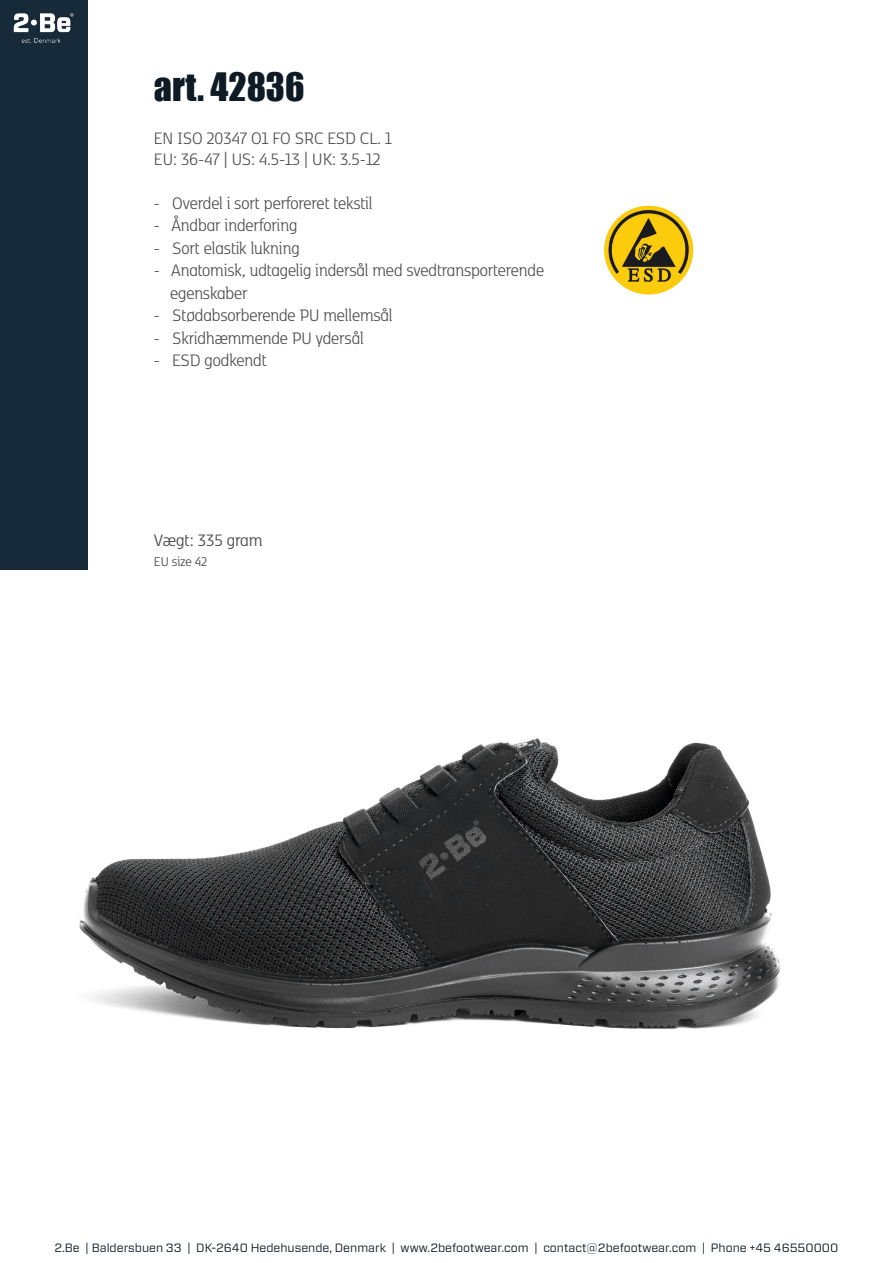
<style>
.page{position:relative;width:893px;height:1263px;background:#fff}
.page>*{position:absolute;margin:0;border:0;box-sizing:border-box;transform-origin:0 0}
.t1{font:36px "Impact";color:#0e1b24}
.t2{font:300 19.5px/22.5px "Kobenhavn C";color:#4b4c4d}
.t3{font:19.5px "Kobenhavn C";color:#4b4c4d}
.t4{font:15px "Kobenhavn C";letter-spacing:-.005em;color:#4b4c4d}
.t5{font:12px "Vitesse Sans";color:#0e1b24}
</style>
<div class="page">
<img style="left:79px;top:738px;width:702px;height:291px">
<div style="left:0;top:0;width:87px;height:570px;background:#162a3a"></div>
<img style="left:13px;top:13px;width:61px;height:30px">
<img style="left:604px;top:206px;width:41px;height:73px">
<p class="t1" style="left:154px;top:59px;width:152px">art. 42836</p>
<p class="t2" style="left:154px;top:125px;width:239px">EN ISO 20347 O1 FO SRC ESD CL. 1</p>
<p class="t2" style="left:154px;top:147px;width:228px">EU: 36-47 | US: 4.5-13 | UK: 3.5-12</p>
<p class="t2" style="left:154px;top:190px;width:220px">- Overdel i sort perforeret tekstil</p>
<p class="t2" style="left:154px;top:213px;width:145px">- Åndbar inderforing</p>
<p class="t2" style="left:154px;top:235px;width:147px">- Sort elastik lukning</p>
<p class="t2" style="left:170px;top:258px;width:376px;text-indent:-16px">- Anatomisk, udtagelig indersål med svedtransporterende egenskaber</p>
<p class="t2" style="left:154px;top:303px;width:240px">- Stødabsorberende PU mellemsål</p>
<p class="t2" style="left:154px;top:325px;width:211px">- Skridhæmmende PU ydersål</p>
<p class="t2" style="left:154px;top:348px;width:114px">- ESD godkendt</p>
<p class="t3" style="left:154px;top:527px;width:110px">Vægt: 335 gram</p>
<p class="t4" style="left:154px;top:551px;width:55px">EU size 42</p>
<p class="t5" style="left:54px;top:1240px;width:785px">2.Be | Baldersbuen 33 | DK-2640 Hedehusende, Denmark | www.2befootwear.com | contact@2befootwear.com | Phone +45 46550000</p>
</div>
